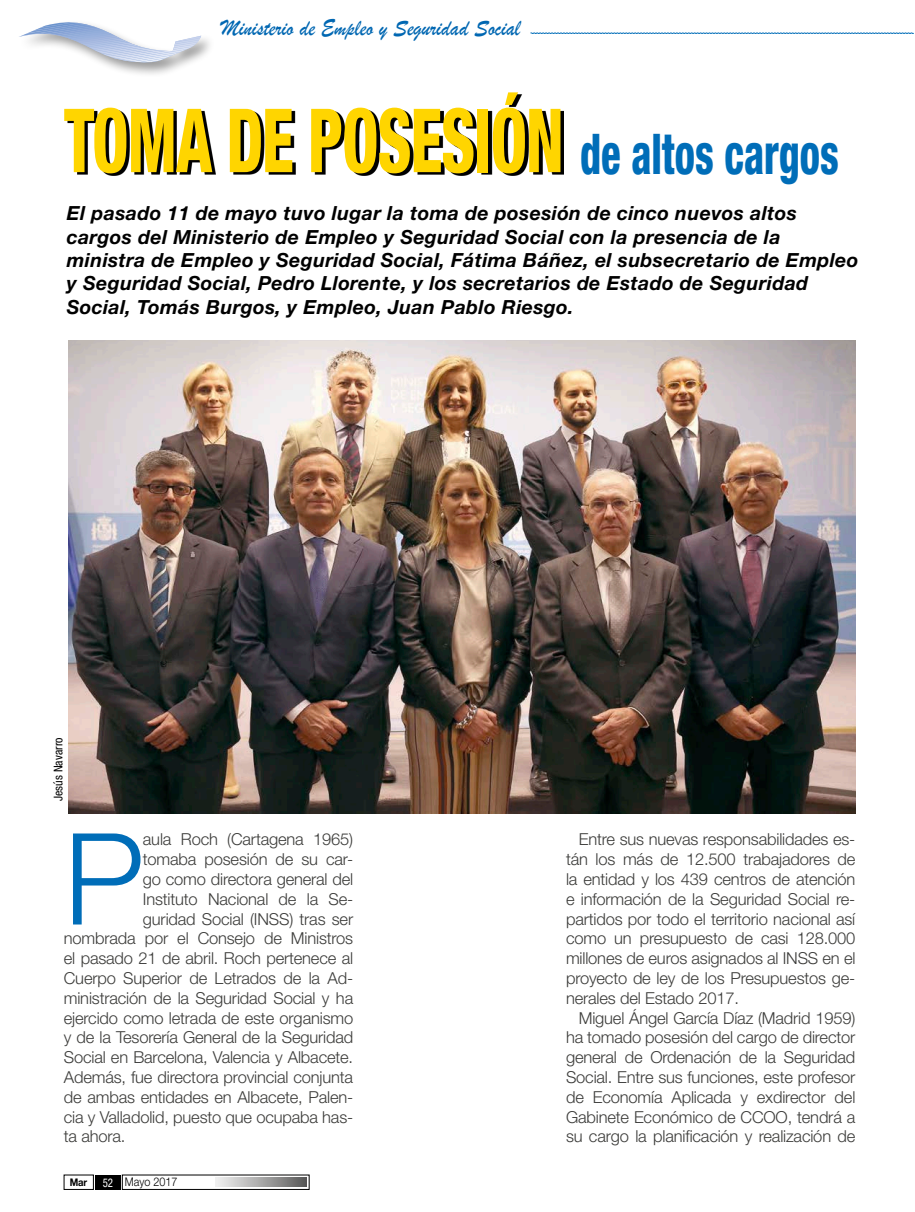
<style>
.page{position:relative;width:915px;height:1212px;background:#fff}
.page>*{position:absolute;margin:0;border:0;box-sizing:border-box;transform-origin:0 0}
.Texto{font:300 127.35px "Helvetica Neue LT Std";color:#006db8}
.Texto_titulo_amarill{font:800 condensed 88.65px "Helvetica Neue LT Std";letter-spacing:-.02em;color:#ffd500;scale:.72 1}
.Texto_titulo_azul{font:800 condensed 56.25px "Helvetica Neue LT Std";color:#006db8;scale:.72 1}
.t1{font:24px "Brush Script";color:#0067b2;scale:.9 1}
.Entradilla{font:italic 700 19.5px/23.4px "Helvetica Neue LT Std";letter-spacing:.02em;color:#000}
.Texto-2{font:300 16.5px/19.8px "Helvetica Neue LT Std";letter-spacing:-.01em;color:#3c3c3a;text-align:justify}
.t2{font:condensed 12px "Helvetica Neue LT Std";color:#000}
.t3{font:300 12px "Helvetica Neue LT Std";color:#000;scale:.9 1}
.t4{font:700 10.5px "Helvetica Neue LT Std";color:#000;scale:.9 1}
.s1{font-weight:400;font-stretch:condensed;color:#fff}
</style>
<div class="page">
<div style="left:18px;top:19px;width:197px;height:58px;background:#000;opacity:.41"></div>
<svg style="left:18px;top:19px;width:183px;height:44px"></svg>
<svg style="left:216px;top:1178px;width:90px;height:8px"></svg>
<div style="left:95px;top:1175px;width:26px;height:14px;background:#000"></div>
<svg style="left:530px;top:33px;width:383px;height:1px"></svg>
<svg style="left:68px;top:95px;width:495px;height:81px"></svg>
<img style="left:68px;top:340px;width:787px;height:474px">
<p class="t1" style="left:221px;top:13px;width:333px">Ministerio de Empleo y Seguridad Social</p>
<p class="Texto_titulo_amarill" style="left:64px;top:86px;width:695px">TOMA DE POSESIÓN</p>
<p class="Entradilla" style="left:67px;top:201px;width:792px">El pasado 11 de mayo tuvo lugar la toma de posesión de cinco nuevos altos cargos del Ministerio de Empleo y Seguridad Social con la presencia de la ministra de Empleo y Seguridad Social, Fátima Báñez, el subsecretario de Empleo y Seguridad Social, Pedro Llorente, y los secretarios de Estado de Seguridad Social, Tomás Burgos, y Empleo, Juan Pablo Riesgo.</p>
<p class="Texto_titulo_azul" style="left:580px;top:119px;width:360px">de altos cargos</p>
<p class="t2" style="left:51px;top:801px;width:65px;rotate:-90deg">Jesús Navarro</p>
<p class="Texto" style="left:64px;top:801px;width:82px">P</p>
<p class="Texto-2" style="left:143px;top:829px;width:212px">aula Roch (Cartagena 1965)</p>
<p class="Texto-2" style="left:143px;top:849px;width:212px">tomaba posesión de su car-</p>
<p class="Texto-2" style="left:143px;top:869px;width:212px">go como directora general del</p>
<p class="Texto-2" style="left:143px;top:888px;width:212px">Instituto Nacional de la Se-</p>
<p class="Texto-2" style="left:143px;top:908px;width:212px">guridad Social (INSS) tras ser</p>
<p class="Texto-2" style="left:64px;top:928px;width:291px">nombrada por el Consejo de Ministros</p>
<p class="Texto-2" style="left:64px;top:948px;width:291px">el pasado 21 de abril. Roch pertenece al</p>
<p class="Texto-2" style="left:64px;top:968px;width:291px">Cuerpo Superior de Letrados de la Ad-</p>
<p class="Texto-2" style="left:64px;top:987px;width:291px">ministración de la Seguridad Social y ha</p>
<p class="Texto-2" style="left:64px;top:1007px;width:291px">ejercido como letrada de este organismo</p>
<p class="Texto-2" style="left:64px;top:1027px;width:291px">y de la Tesorería General de la Seguridad</p>
<p class="Texto-2" style="left:64px;top:1047px;width:291px">Social en Barcelona, Valencia y Albacete.</p>
<p class="Texto-2" style="left:64px;top:1067px;width:291px">Además, fue directora provincial conjunta</p>
<p class="Texto-2" style="left:64px;top:1086px;width:291px">de ambas entidades en Albacete, Palen-</p>
<p class="Texto-2" style="left:64px;top:1106px;width:291px">cia y Valladolid, puesto que ocupaba has-</p>
<p class="Texto-2" style="left:64px;top:1126px;width:63px">ta ahora.</p>
<p class="t4" style="left:70px;top:1176px;width:21px">Mar</p>
<p class="t3" style="left:103px;top:1175px;width:85px"><span class="s1">52</span> Mayo 2017</p>
<p class="Texto-2" style="left:566px;top:829px;width:291px;text-indent:13px">Entre sus nuevas responsabilidades es&shy;tán los más de 12.500 trabajadores de la entidad y los 439 centros de atención e información de la Seguridad Social re&shy;partidos por todo el territorio nacional así como un presupuesto de casi 128.000 millones de euros asignados al INSS en el proyecto de ley de los Presupuestos ge&shy;nerales del Estado 2017.</p>
<p class="Texto-2" style="left:566px;top:1007px;width:291px;text-indent:13px">Miguel Ángel García Díaz (Madrid 1959) ha tomado posesión del cargo de director general de Ordenación de la Seguridad Social. Entre sus funciones, este profesor de Economía Aplicada y exdirector del Gabinete Económico de CCOO, tendrá a su cargo la planificación y realización de</p>
</div>
